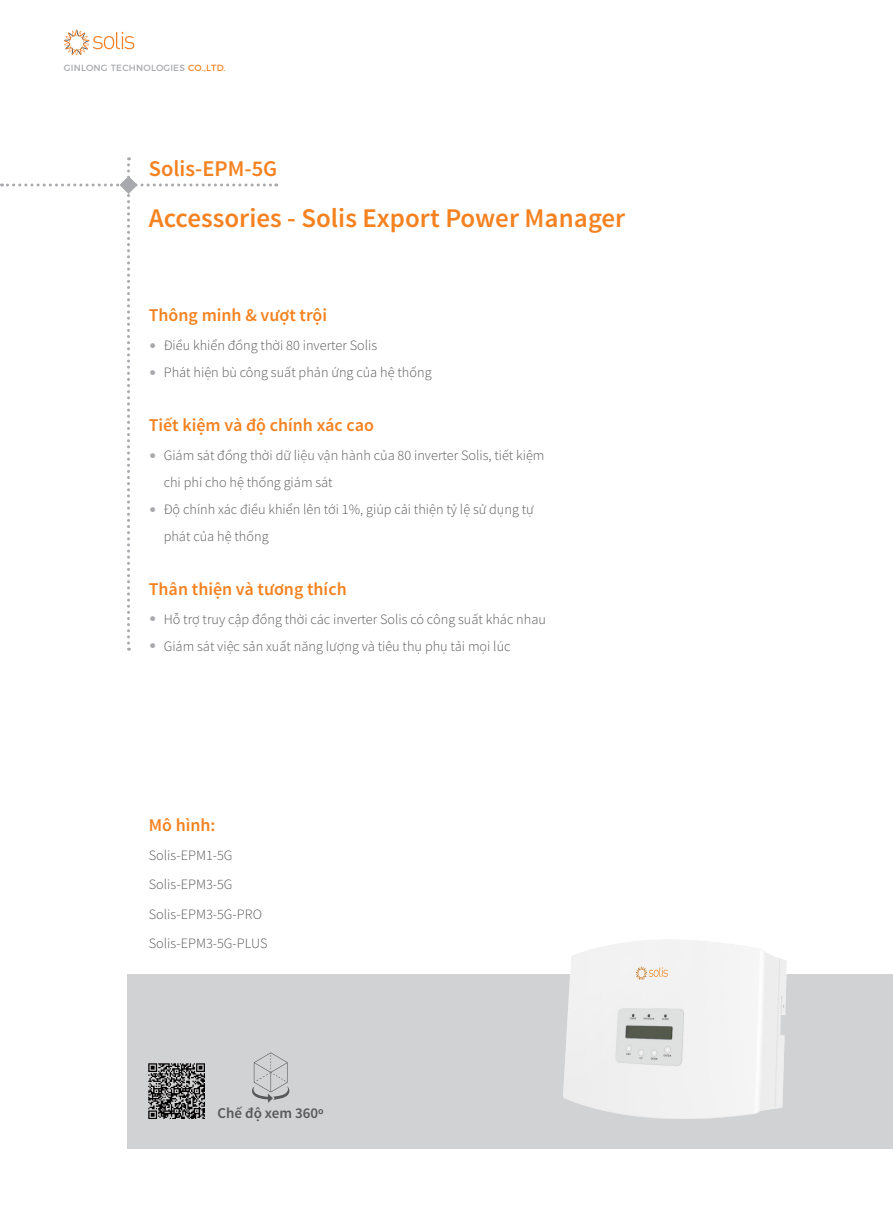
<style>
.page{position:relative;width:893px;height:1212px;background:#fff}
.page>*{position:absolute;margin:0;border:0;box-sizing:border-box;transform-origin:0 0}
.t1{font:600 27px "Source Sans Pro";color:#f58220}
.t2{font:600 22.5px "Source Sans Pro";color:#f58220}
.t3{font:600 18px "Source Sans Pro";color:#f58220}
.t4{font:600 15px "Source Sans Pro";color:#57585a}
.t5{font:300 14.25px/29.5px "Source Sans Pro";color:#57585a}
.t6{font:9px "Montserrat";letter-spacing:.025em;color:#a8a9ad}
.s1{color:#f58220}
.s2{color:#a8a9ad}
</style>
<div class="page">
<div style="left:128px;top:974px;width:765px;height:174px;background:#d1d2d4"></div>
<svg style="left:64px;top:30px;width:70px;height:25px"></svg>
<img style="left:564px;top:940px;width:223px;height:178px">
<img style="left:149px;top:1063px;width:55px;height:55px">
<svg style="left:252px;top:1052px;width:37px;height:51px"></svg>
<svg style="left:1px;top:157px;width:276px;height:494px"></svg>
<p class="t6" style="left:64px;top:61px;width:163px">GINLONG TECHNOLOGIES <span class="s1">CO.,LTD.</span></p>
<h2 class="t2" style="left:149px;top:154px;width:130px">Solis-EPM-5G</h2>
<h1 class="t1" style="left:149px;top:201px;width:478px">Accessories - Solis Export Power Manager</h1>
<p class="t3" style="left:149px;top:304px;width:180px">Thông minh &amp; vượt trội</p>
<p class="t5" style="left:149px;top:330px;width:230px"><span class="s2">•</span> Điều khiển đồng thời 80 inverter Solis</p>
<p class="t5" style="left:149px;top:357px;width:284px"><span class="s2">•</span> Phát hiện bù công suất phản ứng của hệ thống</p>
<p class="t3" style="left:149px;top:414px;width:227px">Tiết kiệm và độ chính xác cao</p>
<p class="t5" style="left:164px;top:442px;width:382px;line-height:27px;text-indent:-15px"><span class="s2">•</span> Giám sát đồng thời dữ liệu vận hành của 80 inverter Solis, tiết kiệm chi phí cho hệ thống giám sát</p>
<p class="t5" style="left:164px;top:496px;width:371px;line-height:27px;text-indent:-15px"><span class="s2">•</span> Độ chính xác điều khiển lên tới 1%, giúp cải thiện tỷ lệ sử dụng tự phát của hệ thống</p>
<p class="t3" style="left:149px;top:577px;width:199px">Thân thiện và tương thích</p>
<p class="t5" style="left:149px;top:604px;width:399px"><span class="s2">•</span> Hỗ trợ truy cập đồng thời các inverter Solis có công suất khác nhau</p>
<p class="t5" style="left:149px;top:631px;width:363px"><span class="s2">•</span> Giám sát việc sản xuất năng lượng và tiêu thụ phụ tải mọi lúc</p>
<p class="t3" style="left:149px;top:814px;width:68px">Mô hình:</p>
<p class="t5" style="left:149px;top:840px;width:120px">Solis-EPM1-5G<br>Solis-EPM3-5G<br>Solis-EPM3-5G-PRO<br>Solis-EPM3-5G-PLUS</p>
<p class="t4" style="left:218px;top:1104px;width:108px">Chế độ xem 360º</p>
</div>
